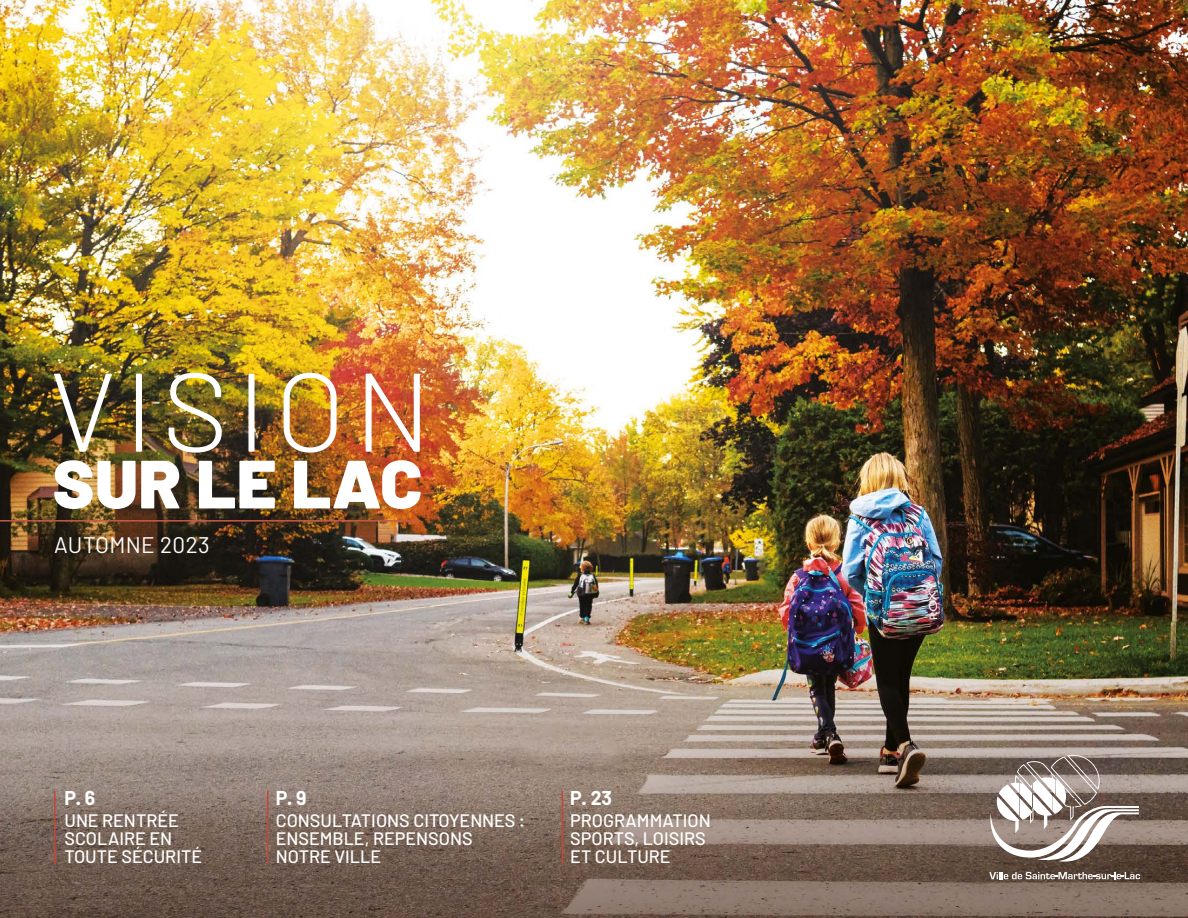
<style>
.page{position:relative;width:1188px;height:918px;background:#fff}
.page>*{position:absolute;margin:0;border:0;box-sizing:border-box;transform-origin:0 0}
.t1{font:22.5px "Barlow";letter-spacing:.015em;color:#fff}
.t2{font:700 19.5px "Barlow";color:#fff}
.t3{font:500 18px/18px "Barlow";color:#fff}
</style>
<div class="page">
<img style="left:0;top:0;width:1188px;height:918px">
<img style="left:54px;top:374px;width:58px;height:78px">
<div style="left:136px;top:374px;width:6px;height:78px;background:#fff"></div>
<img style="left:169px;top:373px;width:53px;height:80px">
<div style="left:248px;top:374px;width:7px;height:78px;background:#fff"></div>
<img style="left:284px;top:373px;width:53px;height:80px">
<img style="left:366px;top:374px;width:54px;height:78px">
<img style="left:54px;top:460px;width:126px;height:49px">
<svg style="left:199px;top:461px;width:76px;height:47px"></svg>
<img style="left:294px;top:460px;width:127px;height:49px">
<svg style="left:988px;top:755px;width:151px;height:108px"></svg>
<svg style="left:989px;top:872px;width:151px;height:7px"></svg>
<hr style="left:267px;top:791px;width:1px;height:73px;background:#c24737">
<hr style="left:562px;top:791px;width:1px;height:73px;background:#c24737">
<hr style="left:0;top:520px;width:421px;height:2px;background:#c85a47">
<hr style="left:54px;top:791px;width:2px;height:73px;background:#c24737">
<p class="t1" style="left:54px;top:530px;width:157px">AUTOMNE 2023</p>
<p class="t2" style="left:64px;top:786px;width:32px">P. 6</p>
<p class="t3" style="left:64px;top:811px;width:139px">UNE RENTRÉE<br>SCOLAIRE EN<br>TOUTE SÉCURITÉ</p>
<p class="t2" style="left:276px;top:786px;width:32px">P. 9</p>
<p class="t3" style="left:276px;top:811px;width:251px">CONSULTATIONS CITOYENNES :<br>ENSEMBLE, REPENSONS<br>NOTRE VILLE</p>
<p class="t2" style="left:570px;top:786px;width:43px">P. 23</p>
<p class="t3" style="left:570px;top:811px;width:142px">PROGRAMMATION<br>SPORTS, LOISIRS<br>ET CULTURE</p>
</div>
